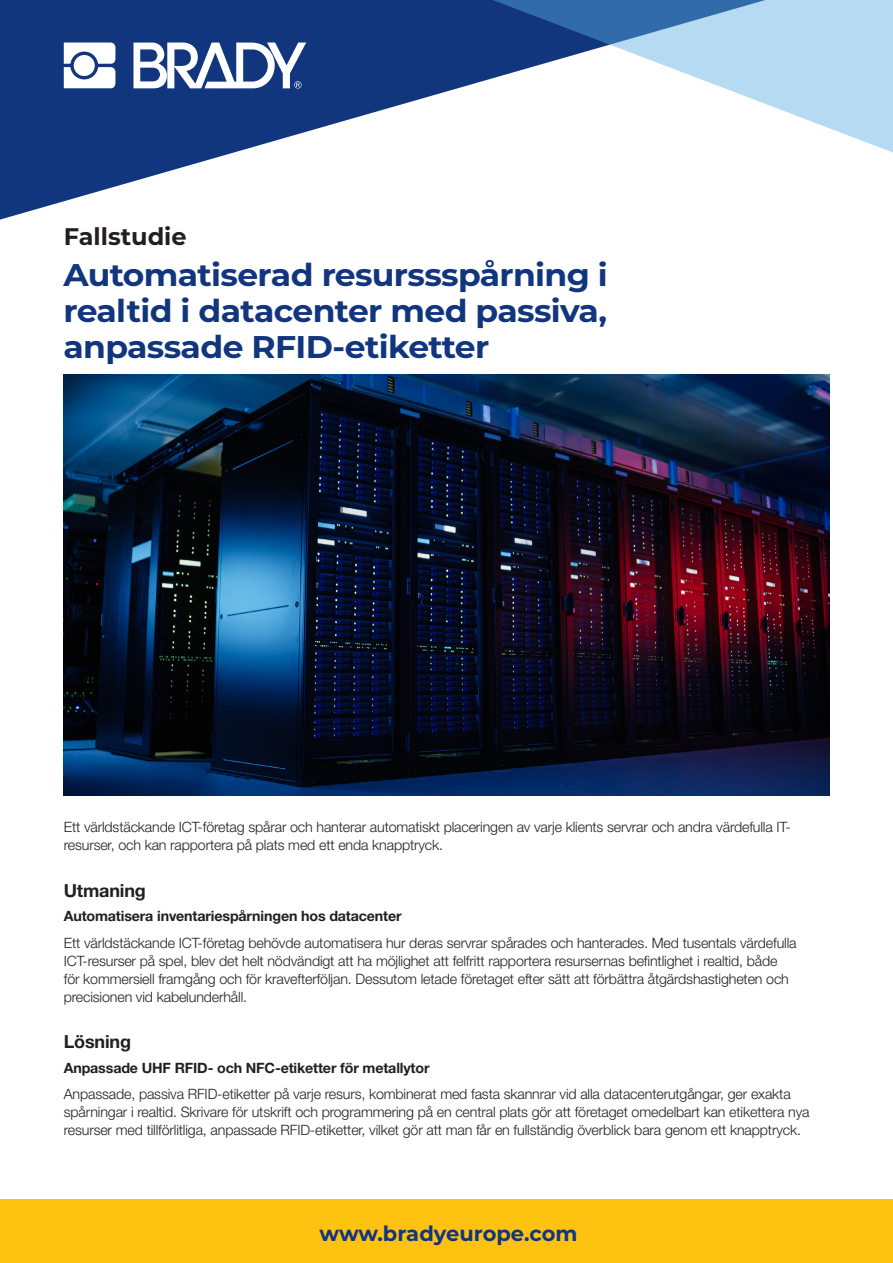
<style>
.page{position:relative;width:893px;height:1263px;background:#fff}
.page>*{position:absolute;margin:0;border:0;box-sizing:border-box;transform-origin:0 0}
.t1{font:700 31.35px/36px "Montserrat";letter-spacing:-.02em;color:#11367e;text-align:justify;scale:1.05 1}
.t2{font:700 24px "Montserrat";color:#231f20}
.t3{font:700 21px "Montserrat";color:#11367e}
.t4{font:700 18px "Helvetica Neue LT Std";letter-spacing:-.01em;color:#231f20}
.t5{font:300 14.25px/18px "Helvetica Neue LT Std";letter-spacing:-.01em;color:#231f20}
.t6{font:700 14.25px "Helvetica Neue LT Std";letter-spacing:-.01em;color:#231f20}
</style>
<div class="page">
<svg style="left:0;top:0;width:459px;height:220px;fill:#11367e"></svg>
<div style="left:0;top:1199px;width:893px;height:64px;background:#fec210"></div>
<svg style="left:459px;top:0;width:434px;height:153px"></svg>
<svg style="left:64px;top:43px;width:51px;height:45px"></svg>
<div style="left:74px;top:55px;width:21px;height:21px;background:#fff;border-radius:50%"></div>
<svg style="left:133px;top:43px;width:173px;height:45px"></svg>
<img style="left:64px;top:375px;width:765px;height:420px">
<p class="t2" style="left:64px;top:220px;width:124px">Fallstudie</p>
<p class="t1" style="left:64px;top:255px;width:520px">Automatiserad resurssspårning i realtid i datacenter med passiva, anpassade RFID-etiketter</p>
<p class="t5" style="left:64px;top:818px;width:728px">Ett världstäckande ICT-företag spårar och hanterar automatiskt placeringen av varje klients servrar och andra värdefulla IT&shy;resurser, och kan rapportera på plats med ett enda knapptryck.</p>
<p class="t4" style="left:64px;top:879px;width:84px">Utmaning</p>
<p class="t6" style="left:64px;top:907px;width:339px">Automatisera inventariespårningen hos datacenter</p>
<p class="t5" style="left:64px;top:933px;width:734px">Ett världstäckande ICT-företag behövde automatisera hur deras servrar spårades och hanterades. Med tusentals värdefulla ICT-resurser på spel, blev det helt nödvändigt att ha möjlighet att felfritt rapportera resursernas befintlighet i realtid, både för kommersiell framgång och för kravefterföljan. Dessutom letade företaget efter sätt att förbättra åtgärdshastigheten och precisionen vid kabelunderhåll.</p>
<p class="t4" style="left:64px;top:1030px;width:69px">Lösning</p>
<p class="t6" style="left:64px;top:1059px;width:367px">Anpassade UHF RFID- och NFC-etiketter för metallytor</p>
<p class="t5" style="left:64px;top:1085px;width:747px">Anpassade, passiva RFID-etiketter på varje resurs, kombinerat med fasta skannrar vid alla datacenterutgångar, ger exakta spårningar i realtid. Skrivare för utskrift och programmering på en central plats gör att företaget omedelbart kan etikettera nya resurser med tillförlitliga, anpassade RFID-etiketter, vilket gör att man får en fullständig överblick bara genom ett knapptryck.</p>
<p class="t3" style="left:320px;top:1218px;width:260px">www.bradyeurope.com</p>
</div>
